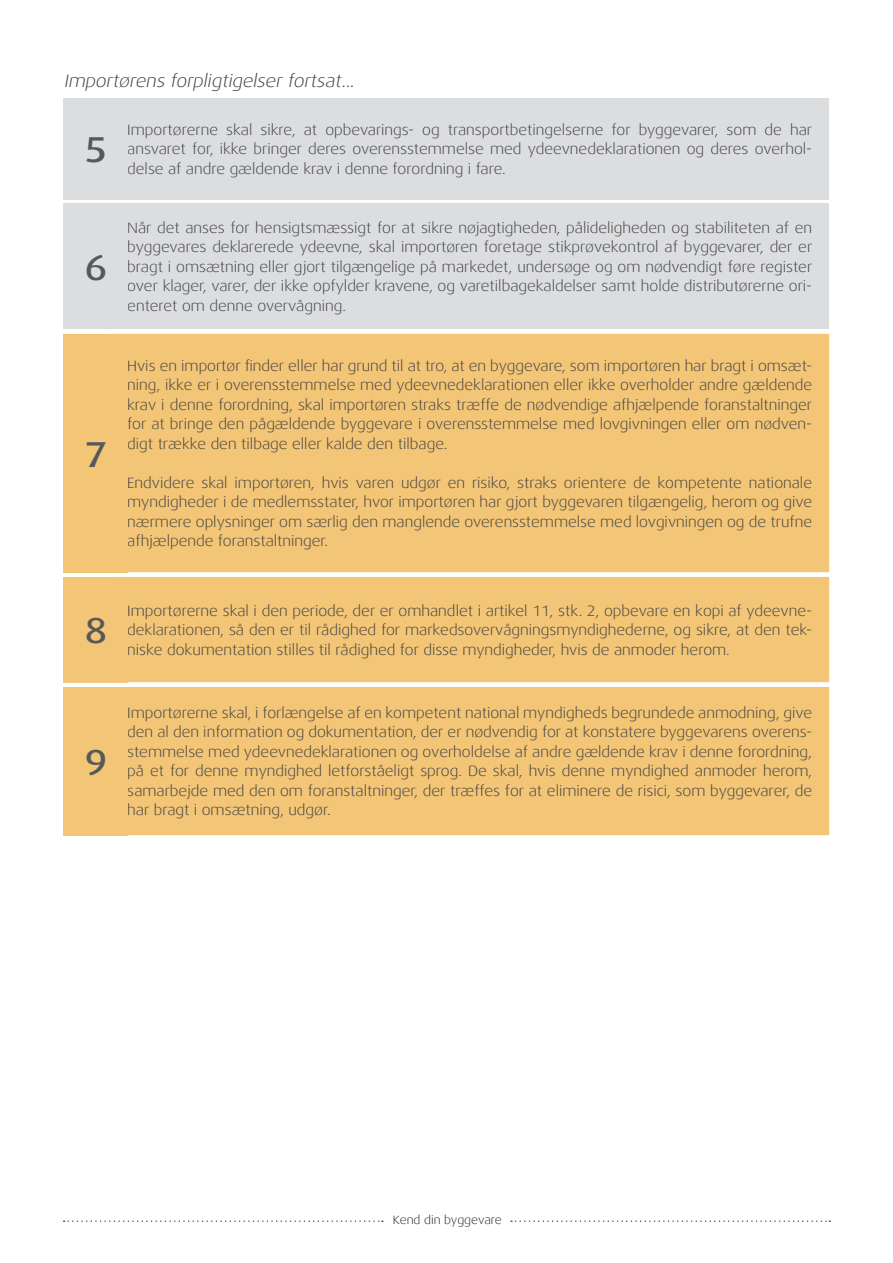
<style>
.page{position:relative;width:893px;height:1263px;background:#fff}
.page>*{position:absolute;margin:0;border:0;box-sizing:border-box;transform-origin:0 0}
.Store_tal_til_tabell{font:500 36px "Dax Wide";color:#57585a}
.Resume{font:italic 300 18px "Dax Wide";color:#3e3e3f}
.Brødtekst{font:300 15px/19.5px "Dax Wide";color:#3e3e3f;text-align:justify}
.t1{font:300 12px "Dax Wide";color:#231f20}
</style>
<div class="page">
<div style="left:110px;top:98px;width:719px;height:101px;background:#dcdddf"></div>
<div style="left:110px;top:204px;width:719px;height:125px;background:#dcdddf"></div>
<div style="left:64px;top:98px;width:64px;height:101px;background:#dcdddf"></div>
<div style="left:64px;top:204px;width:64px;height:125px;background:#dcdddf"></div>
<div style="left:111px;top:333px;width:719px;height:237px;background:#f2c577"></div>
<div style="left:103px;top:570px;width:727px;height:110px;background:#f2c577"></div>
<div style="left:103px;top:680px;width:727px;height:156px;background:#f2c577"></div>
<div style="left:64px;top:334px;width:64px;height:238px;background:#f2c577"></div>
<div style="left:64px;top:577px;width:64px;height:105px;background:#f2c577"></div>
<div style="left:64px;top:687px;width:64px;height:148px;background:#f2c577"></div>
<svg style="left:511px;top:1220px;width:319px;height:2px"></svg>
<svg style="left:64px;top:1220px;width:319px;height:2px"></svg>
<p class="Resume" style="left:64px;top:71px;width:296px">Importørens forpligtigelser fortsat...</p>
<p class="Store_tal_til_tabell" style="left:85px;top:130px;width:24px">5</p>
<p class="Store_tal_til_tabell" style="left:85px;top:248px;width:24px">6</p>
<p class="Store_tal_til_tabell" style="left:85px;top:434px;width:24px">7</p>
<p class="Store_tal_til_tabell" style="left:85px;top:611px;width:24px">8</p>
<p class="Store_tal_til_tabell" style="left:85px;top:742px;width:24px">9</p>
<p class="Brødtekst" style="left:127px;top:120px;width:686px">Importørerne skal sikre, at opbevarings- og transportbetingelserne for byggevarer, som de har ansvaret for, ikke bringer deres overensstemmelse med ydeevnedeklarationen og deres overhol&shy;delse af andre gældende krav i denne forordning i fare.</p>
<p class="Brødtekst" style="left:127px;top:218px;width:686px">Når det anses for hensigtsmæssigt for at sikre nøjagtigheden, pålideligheden og stabiliteten af en byggevares deklarerede ydeevne, skal importøren foretage stikprøvekontrol af byggevarer, der er bragt i omsætning eller gjort tilgængelige på markedet, undersøge og om nødvendigt føre register over klager, varer, der ikke opfylder kravene, og varetilbagekaldelser samt holde distributørerne ori&shy;enteret om denne overvågning.</p>
<p class="Brødtekst" style="left:127px;top:356px;width:686px">Hvis en importør finder eller har grund til at tro, at en byggevare, som importøren har bragt i omsæt&shy;ning, ikke er i overensstemmelse med ydeevnedeklarationen eller ikke overholder andre gældende krav i denne forordning, skal importøren straks træffe de nødvendige afhjælpende foranstaltninger for at bringe den pågældende byggevare i overensstemmelse med lovgivningen eller om nødven&shy;digt trække den tilbage eller kalde den tilbage.</p>
<p class="Brødtekst" style="left:127px;top:473px;width:686px">Endvidere skal importøren, hvis varen udgør en risiko, straks orientere de kompetente nationale myndigheder i de medlemsstater, hvor importøren har gjort byggevaren tilgængelig, herom og give nærmere oplysninger om særlig den manglende overensstemmelse med lovgivningen og de trufne afhjælpende foranstaltninger.</p>
<p class="Brødtekst" style="left:127px;top:601px;width:686px">Importørerne skal i den periode, der er omhandlet i artikel 11, stk. 2, opbevare en kopi af ydeevne&shy;deklarationen, så den er til rådighed for markedsovervågningsmyndighederne, og sikre, at den tek&shy;niske dokumentation stilles til rådighed for disse myndigheder, hvis de anmoder herom.</p>
<p class="Brødtekst" style="left:127px;top:703px;width:686px">Importørerne skal, i forlængelse af en kompetent national myndigheds begrundede anmodning, give den al den information og dokumentation, der er nødvendig for at konstatere byggevarens overens&shy;stemmelse med ydeevnedeklarationen og overholdelse af andre gældende krav i denne forordning, på et for denne myndighed letforståeligt sprog. De skal, hvis denne myndighed anmoder herom, samarbejde med den om foranstaltninger, der træffes for at eliminere de risici, som byggevarer, de har bragt i omsætning, udgør.</p>
<p class="t1" style="left:393px;top:1214px;width:111px">Kend din byggevare</p>
</div>
